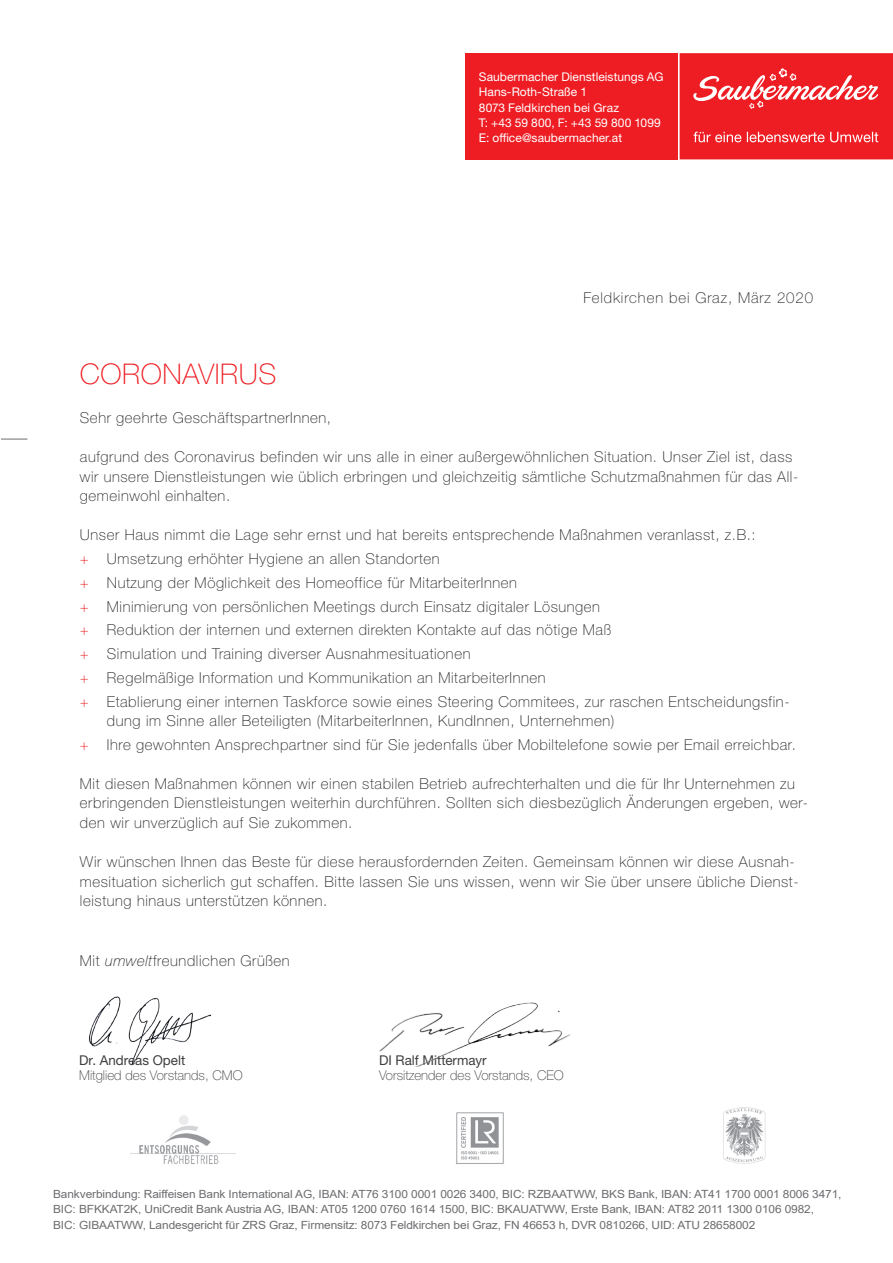
<style>
.page{position:relative;width:893px;height:1263px;background:#fff}
.page>*{position:absolute;margin:0;border:0;box-sizing:border-box;transform-origin:0 0}
.t1{font:100 28.5px "Helvetica Neue LTW1 G";letter-spacing:.02em;color:#ee1d23}
.t2{font:100 15px/23.7px "Helvetica Neue LTW1 G";letter-spacing:.04em;color:#231f20}
.t3{font:100 15px "Helvetica Neue LTW1 G";letter-spacing:.06em;color:#231f20}
.t4{font:100 13.5px "Helvetica Neue LTW1 G";color:#3e3e3f}
.t5{font:13.5px "Helvetica Neue LTW1 G";color:#3e3e3f}
.t6{font:12px/15.3px "Helvetica Neue LTW1 G";letter-spacing:.005em;color:#fff}
.t7{font:11.25px/15.5px "Arial";letter-spacing:-.01em;color:#6c6d70;scale:1.06 1}
.s1{color:#ee1d23}
.s2{font-style:italic}
</style>
<div class="page">
<div style="left:466px;top:53px;width:212px;height:106px;background:#ee1d23"></div>
<svg style="left:680px;top:53px;width:213px;height:106px;background:#ef3338"></svg>
<img style="left:130px;top:1115px;width:106px;height:49px">
<img style="left:723px;top:1107px;width:42px;height:57px">
<img style="left:456px;top:1112px;width:48px;height:53px">
<svg style="left:1px;top:439px;width:26px;height:1px"></svg>
<img style="left:89px;top:996px;width:123px;height:69px">
<img style="left:379px;top:1002px;width:192px;height:65px">
<p class="t6" style="left:479px;top:69px;width:186px">Saubermacher Dienstleistungs AG<br>Hans-Roth-Straße 1<br>8073 Feldkirchen bei Graz<br>T: +43 59 800, F: +43 59 800 1099<br>E: office@saubermacher.at</p>
<p class="t3" style="left:584px;top:289px;width:231px">Feldkirchen bei Graz, März 2020</p>
<h1 class="t1" style="left:80px;top:357px;width:198px">CORONAVIRUS</h1>
<p class="t2" style="left:80px;top:406px;width:253px">Sehr geehrte GeschäftspartnerInnen,</p>
<p class="t2" style="left:80px;top:447px;width:720px;line-height:19.5px">aufgrund des Coronavirus befinden wir uns alle in einer außergewöhnlichen Situation. Unser Ziel ist, dass wir unsere Dienstleistungen wie üblich erbringen und gleichzeitig sämtliche Schutzmaßnahmen für das All&shy;gemeinwohl einhalten.</p>
<p class="t2" style="left:80px;top:523px;width:711px">Unser Haus nimmt die Lage sehr ernst und hat bereits entsprechende Maßnahmen veranlasst, z.B.:<br><span class="s1">+</span> Umsetzung erhöhter Hygiene an allen Standorten<br><span class="s1">+</span> Nutzung der Möglichkeit des Homeoffice für MitarbeiterInnen<br><span class="s1">+</span> Minimierung von persönlichen Meetings durch Einsatz digitaler Lösungen<br><span class="s1">+</span> Reduktion der internen und externen direkten Kontakte auf das nötige Maß<br><span class="s1">+</span> Simulation und Training diverser Ausnahmesituationen<br><span class="s1">+</span> Regelmäßige Information und Kommunikation an MitarbeiterInnen<br><span class="s1">+</span> Etablierung einer internen Taskforce sowie eines Steering Commitees, zur raschen Entscheidungsfin-</p>
<p class="t2" style="left:80px;top:709px;width:718px;text-indent:27px">dung im Sinne aller Beteiligten (MitarbeiterInnen, KundInnen, Unternehmen)<br><span class="s1">+</span> Ihre gewohnten Ansprechpartner sind für Sie jedenfalls über Mobiltelefone sowie per Email erreichbar.</p>
<p class="t2" style="left:80px;top:774px;width:730px;line-height:19.5px">Mit diesen Maßnahmen können wir einen stabilen Betrieb aufrechterhalten und die für Ihr Unternehmen zu erbringenden Dienstleistungen weiterhin durchführen. Sollten sich diesbezüglich Änderungen ergeben, wer&shy;den wir unverzüglich auf Sie zukommen.</p>
<p class="t2" style="left:80px;top:852px;width:720px;line-height:19.5px">Wir wünschen Ihnen das Beste für diese herausfordernden Zeiten. Gemeinsam können wir diese Ausnah&shy;mesituation sicherlich gut schaffen. Bitte lassen Sie uns wissen, wenn wir Sie über unsere übliche Dienst&shy;leistung hinaus unterstützen können.</p>
<p class="t2" style="left:80px;top:949px;width:211px">Mit <span class="s2">umwelt</span>freundlichen Grüßen</p>
<p class="t5" style="left:79px;top:1051px;width:108px">Dr. Andreas Opelt</p>
<p class="t4" style="left:79px;top:1067px;width:165px">Mitglied des Vorstands, CMO</p>
<p class="t5" style="left:379px;top:1051px;width:109px">DI Ralf Mittermayr</p>
<p class="t4" style="left:379px;top:1067px;width:186px">Vorsitzender des Vorstands, CEO</p>
<p class="t7" style="left:53px;top:1186px;width:745px">Bankverbindung: Raiffeisen Bank International AG, IBAN: AT76 3100 0001 0026 3400, BIC: RZBAATWW, BKS Bank, IBAN: AT41 1700 0001 8006 3471,<br>BIC: BFKKAT2K, UniCredit Bank Austria AG, IBAN: AT05 1200 0760 1614 1500, BIC: BKAUATWW, Erste Bank, IBAN: AT82 2011 1300 0106 0982,<br>BIC: GIBAATWW, Landesgericht für ZRS Graz, Firmensitz: 8073 Feldkirchen bei Graz, FN 46653 h, DVR 0810266, UID: ATU 28658002</p>
</div>
